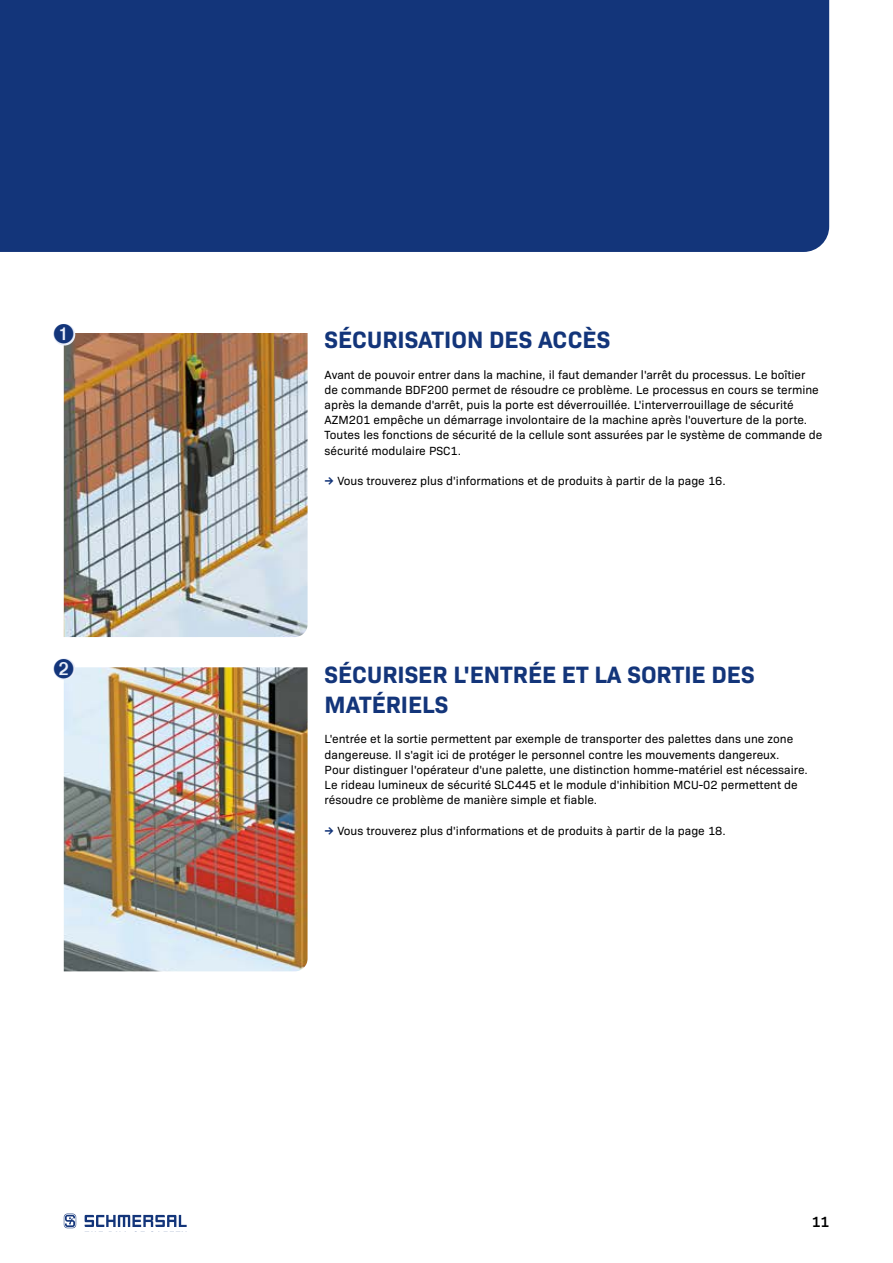
<style>
.page{position:relative;width:893px;height:1263px;background:#fff}
.page>*{position:absolute;margin:0;border:0;box-sizing:border-box;transform-origin:0 0}
.t1{font:700 24px/30.5px "Bio Sans";color:#13357a}
.t2{font:600 15px "Bio Sans";color:#000}
.t3{font:12px/15.1px "Bio Sans";color:#000}
.s1{font-weight:700;color:#13357a}
</style>
<div class="page">
<div style="left:0;top:0;width:829px;height:252px;background:#13357a"></div>
<img style="left:64px;top:333px;width:244px;height:304px">
<img style="left:64px;top:667px;width:244px;height:304px">
<svg style="left:85px;top:1215px;width:102px;height:12px"></svg>
<svg style="left:64px;top:1213px;width:12px;height:15px"></svg>
<svg style="left:53px;top:324px;width:22px;height:22px"></svg>
<div style="left:53px;top:658px;width:22px;height:22px;background:#e9eef9;border-radius:50%"></div>
<svg style="left:54px;top:324px;width:19px;height:20px"></svg>
<svg style="left:54px;top:658px;width:19px;height:20px"></svg>
<h1 class="t1" style="left:325px;top:323px;width:287px">SÉCURISATION DES ACCÈS</h1>
<p class="t3" style="left:325px;top:366px;width:499px">Avant de pouvoir entrer dans la machine, il faut demander l'arrêt du processus. Le boîtier<br>de commande BDF200 permet de résoudre ce problème. Le processus en cours se termine après la demande d'arrêt, puis la porte est déverrouillée. L'interverrouillage de sécurité AZM201 empêche un démarrage involontaire de la machine après l'ouverture de la porte.<br>Toutes les fonctions de sécurité de la cellule sont assurées par le système de commande de sécurité modulaire PSC1.</p>
<p class="t3" style="left:325px;top:472px;width:403px"><span class="s1">→</span> Vous trouverez plus d'informations et de produits à partir de la page 16.</p>
<h1 class="t1" style="left:325px;top:657px;width:432px">SÉCURISER L'ENTRÉE ET LA SORTIE DES<br>MATÉRIELS</h1>
<p class="t3" style="left:325px;top:731px;width:485px">L'entrée et la sortie permettent par exemple de transporter des palettes dans une zone dangereuse. Il s'agit ici de protéger le personnel contre les mouvements dangereux.<br>Pour distinguer l'opérateur d'une palette, une distinction homme-matériel est nécessaire.<br>Le rideau lumineux de sécurité SLC445 et le module d'inhibition MCU-02 permettent de résoudre ce problème de manière simple et fiable.</p>
<p class="t3" style="left:325px;top:822px;width:403px"><span class="s1">→</span> Vous trouverez plus d'informations et de produits à partir de la page 18.</p>
<p class="t2" style="left:812px;top:1210px;width:19px">11</p>
</div>
